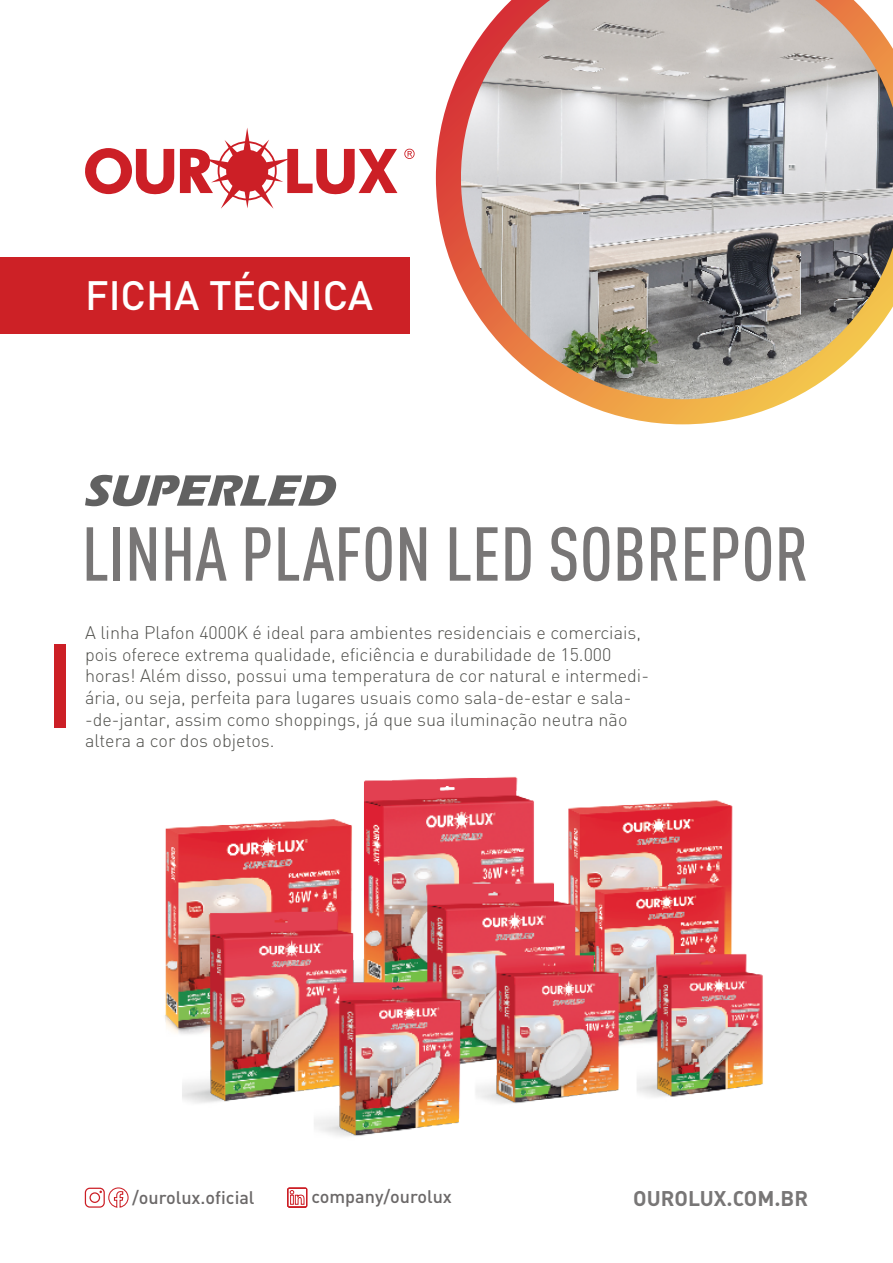
<style>
.page{position:relative;width:893px;height:1263px;background:#fff}
.page>*{position:absolute;margin:0;border:0;box-sizing:border-box;transform-origin:0 0}
.t1{font:500 75px "DIN Cond";color:#787676}
.t2{font:500 40.5px "DIN";color:#fff}
.t3{font:21px "DIN Bold Alternate";color:#787676}
.t4{font:300 18px/21.6px "DIN";color:#4e4e4a}
.t5{font:500 18px "DIN";color:#6b6868}
</style>
<div class="page">
<div style="left:0;top:257px;width:410px;height:77px;background:#cd2126"></div>
<svg style="left:85px;top:475px;width:251px;height:31px"></svg>
<svg style="left:85px;top:148px;width:89px;height:47px"></svg>
<svg style="left:180px;top:128px;width:151px;height:81px"></svg>
<svg style="left:84px;top:1187px;width:45px;height:21px"></svg>
<svg style="left:287px;top:1187px;width:20px;height:21px"></svg>
<img style="left:331px;top:148px;width:105px;height:47px">
<svg style="left:436px;top:0;width:457px;height:424px;background:#c3b6ad"></svg>
<div style="left:54px;top:644px;width:12px;height:84px;background:#cc1f26"></div>
<img style="left:165px;top:777px;width:598px;height:360px">
<h2 class="t2" style="left:85px;top:269px;width:290px">FICHA TÉCNICA</h2>
<h1 class="t1" style="left:82px;top:509px;width:728px">LINHA PLAFON LED SOBREPOR</h1>
<p class="t4" style="left:85px;top:622px;width:565px">A linha Plafon 4000K é ideal para ambientes residenciais e comerciais, pois oferece extrema qualidade, eficiência e durabilidade de 15.000 horas! Além disso, possui uma temperatura de cor natural e intermedi&shy;ária, ou seja, perfeita para lugares usuais como sala-de-estar e sala--de-jantar, assim como shoppings, já que sua iluminação neutra não altera a cor dos objetos.</p>
<p class="t5" style="left:132px;top:1186px;width:124px">/ourolux.oficial</p>
<p class="t5" style="left:311px;top:1184px;width:142px">company/ourolux</p>
<p class="t3" style="left:633px;top:1184px;width:176px">OUROLUX.COM.BR</p>
</div>
